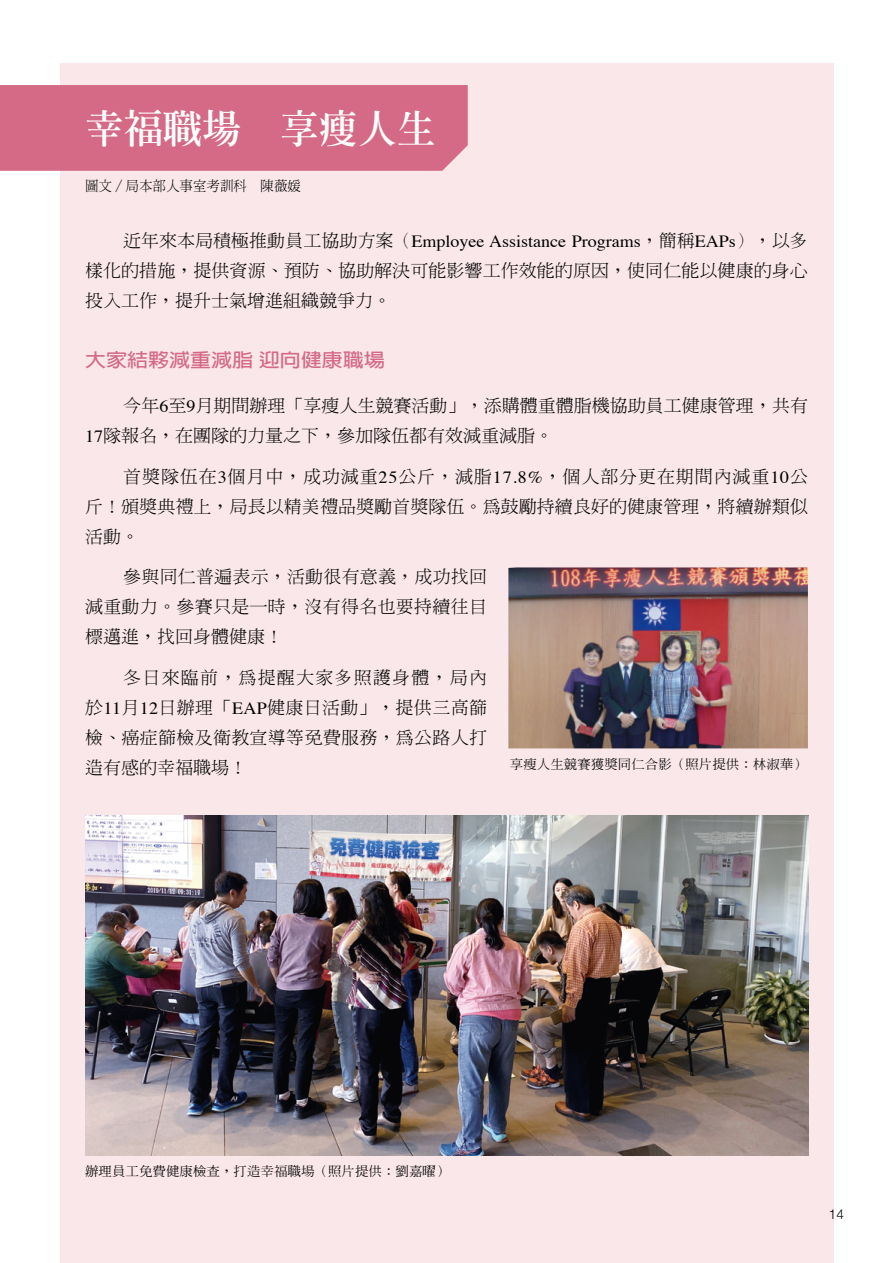
<style>
.page{position:relative;width:893px;height:1263px;background:#fff}
.page>*{position:absolute;margin:0;border:0;box-sizing:border-box;transform-origin:0 0}
.t1{font:800 39px "AR Ming B5";color:#fff}
.t2{font:700 18.9px "AR Hei B5";color:#d56a86;scale:1.11 1}
.t3{font:300 17.1px/30px "AR Ming B5";letter-spacing:.005em;color:#000;text-align:justify;scale:1.05 1}
.t4{font:17.1px "Times";color:#000;scale:1.05 1}
.t5{font:300 13.5px "AR Ming B5";color:#000}
.t6{font:300 13.5px "Helvetica Neue";color:#000}
.t7{font:500 12.9px "AR Ming B5";color:#000;scale:1.05 1}
.s1{font-family:"AR Ming B5";font-weight:300}
.s2{font-family:"Times";font-weight:400}
</style>
<div class="page">
<div style="left:60px;top:64px;width:773px;height:1199px;background:#f9e7ea"></div>
<img style="left:85px;top:815px;width:723px;height:341px">
<div style="left:0;top:85px;width:468px;height:86px;background:#d56a86"></div>
<img style="left:508px;top:567px;width:300px;height:181px">
<h1 class="t1" style="left:85px;top:109px;width:352px">幸福職場 享瘦人生</h1>
<p class="t5" style="left:85px;top:179px;width:217px">圖文／局本部人事室考訓科 陳薇媛</p>
<p class="t4" style="left:123px;top:225px;width:653px"><span class="s1">近年來本局積極推動員工協助方案（</span>Employee Assistance Programs<span class="s1">，簡稱</span>EAPs<span class="s1">），以多</span></p>
<p class="t3" style="left:85px;top:256px;width:690px">樣化的措施，提供資源、預防、協助解決可能影響工作效能的原因，使同仁能以健康的身心投入工作，提升士氣增進組織競爭力。</p>
<p class="t2" style="left:85px;top:350px;width:272px">大家結夥減重減脂迎向健康職場</p>
<p class="t3" style="left:85px;top:390px;width:690px;text-indent:38px">今年<span class="s2">6</span>至<span class="s2">9</span>月期間辦理「享瘦人生競賽活動」，添購體重體脂機協助員工健康管理，共有<br><span class="s2">17</span>隊報名，在團隊的力量之下，參加隊伍都有效減重減脂。</p>
<p class="t3" style="left:85px;top:461px;width:690px;text-indent:38px">首獎隊伍在<span class="s2">3</span>個月中，成功減重<span class="s2">25</span>公斤，減脂<span class="s2">17.8%</span>，個人部分更在期間內減重<span class="s2">10</span>公斤！頒獎典禮上，局長以精美禮品獎勵首獎隊伍。為鼓勵持續良好的健康管理，將續辦類似活動。</p>
<p class="t3" style="left:85px;top:562px;width:384px;text-indent:38px">參與同仁普遍表示，活動很有意義，成功找回減重動力。參賽只是一時，沒有得名也要持續往目標邁進，找回身體健康！</p>
<p class="t3" style="left:85px;top:662px;width:384px;text-indent:38px">冬日來臨前，為提醒大家多照護身體，局內於<span class="s2">11</span>月<span class="s2">12</span>日辦理「<span class="s2">EAP</span>健康日活動」，提供三高篩檢、癌症篩檢及衛教宣導等免費服務，為公路人打造有感的幸福職場！</p>
<p class="t7" style="left:510px;top:757px;width:284px">享瘦人生競賽獲獎同仁合影（照片提供：林淑華）</p>
<p class="t7" style="left:85px;top:1165px;width:349px">辦理員工免費健康檢查，打造幸福職場（照片提供：劉嘉曜）</p>
<p class="t6" style="left:829px;top:1203px;width:17px">14</p>
</div>
